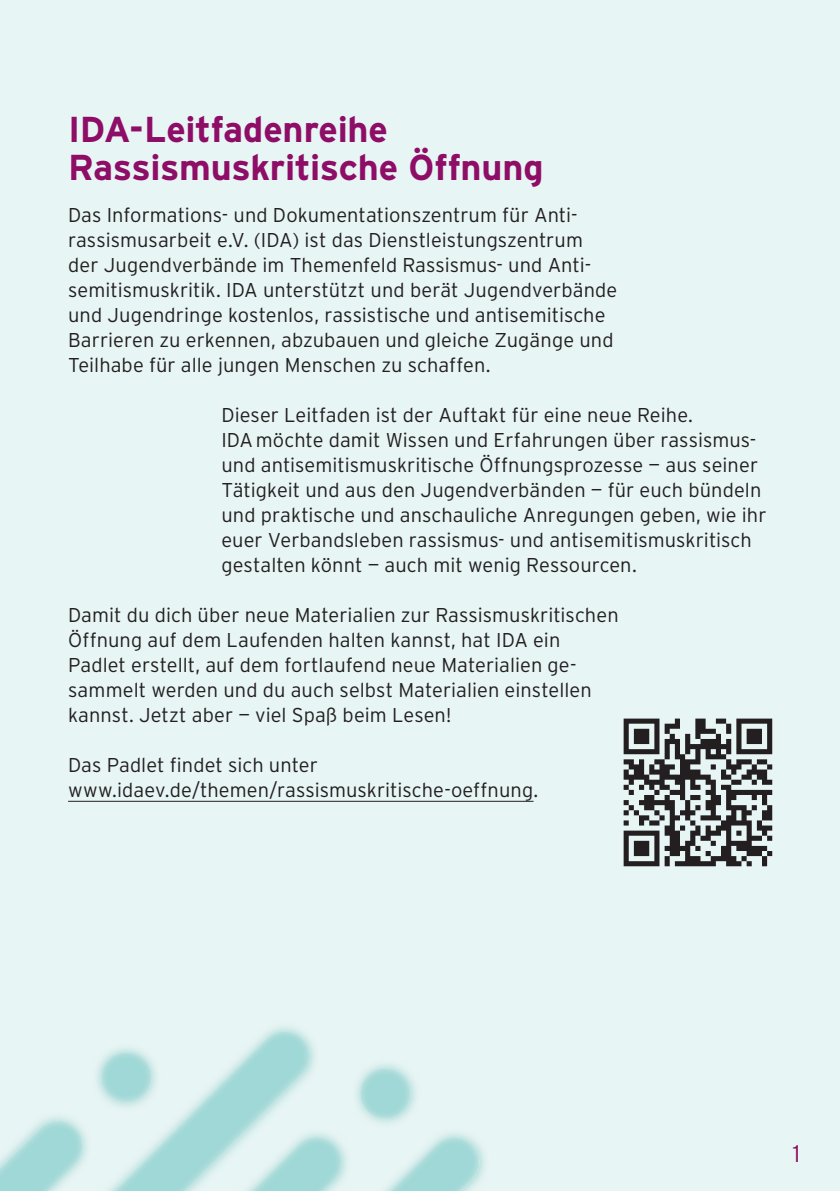
<style>
.page{position:relative;width:840px;height:1191px;background:#fff}
.page>*{position:absolute;margin:0;border:0;box-sizing:border-box;transform-origin:0 0}
.t1{font:700 36px/38px "Interstate";letter-spacing:-.01em;color:#8e0d66}
.t2{font:300 24px "Interstate";color:#8e0d66}
.t3{font:300 20px/25px "Interstate";letter-spacing:.005em;color:#231f20}
</style>
<div class="page">
<div style="left:0;top:0;width:839px;height:1191px;background:#e7f5f4"></div>
<hr style="left:68px;top:801px;width:465px;height:1px;background:#231f20">
<img style="left:44px;top:1027px;width:441px;height:164px">
<img style="left:267px;top:1031px;width:43px;height:43px">
<img style="left:101px;top:1052px;width:51px;height:50px">
<img style="left:360px;top:1068px;width:50px;height:50px">
<img style="left:1px;top:1120px;width:82px;height:71px">
<img style="left:436px;top:1137px;width:43px;height:43px">
<img style="left:252px;top:1137px;width:89px;height:54px">
<hr style="left:0;top:970px;width:1px;height:221px;background:#fff">
<img style="left:623px;top:718px;width:150px;height:149px">
<h1 class="t1" style="left:68px;top:110px;width:477px">IDA-Leitfadenreihe<br>Rassismuskritische Öffnung</h1>
<p class="t3" style="left:68px;top:202px;width:550px">Das Informations- und Dokumentationszentrum für Anti&shy;rassismusarbeit e.V. (IDA) ist das Dienstleistungszentrum der Jugendverbände im Themenfeld Rassismus- und Anti&shy;semitismuskritik. IDA unterstützt und berät Jugendverbände und Jugendringe kostenlos, rassistische und antisemitische Barrieren zu erkennen, abzubauen und gleiche Zugänge und Teilhabe für alle jungen Menschen zu schaffen.</p>
<p class="t3" style="left:221px;top:402px;width:546px">Dieser Leitfaden ist der Auftakt für eine neue Reihe.<br>IDA möchte damit Wissen und Erfahrungen über rassismus&shy;und antisemitismuskritische Öffnungsprozesse — aus seiner Tätigkeit und aus den Jugendverbänden — für euch bündeln und praktische und anschauliche Anregungen geben, wie ihr euer Verbandsleben rassismus- und antisemitismuskritisch gestalten könnt — auch mit wenig Ressourcen.</p>
<p class="t3" style="left:68px;top:602px;width:551px">Damit du dich über neue Materialien zur Rassismuskritischen Öffnung auf dem Laufenden halten kannst, hat IDA ein Padlet erstellt, auf dem fortlaufend neue Materialien ge&shy;sammelt werden und du auch selbst Materialien einstellen kannst. Jetzt aber — viel Spaß beim Lesen!</p>
<p class="t3" style="left:68px;top:752px;width:471px">Das Padlet findet sich unter www.idaev.de/themen/rassismuskritische-oeffnung.</p>
<p class="t2" style="left:792px;top:1140px;width:9px">1</p>
</div>
